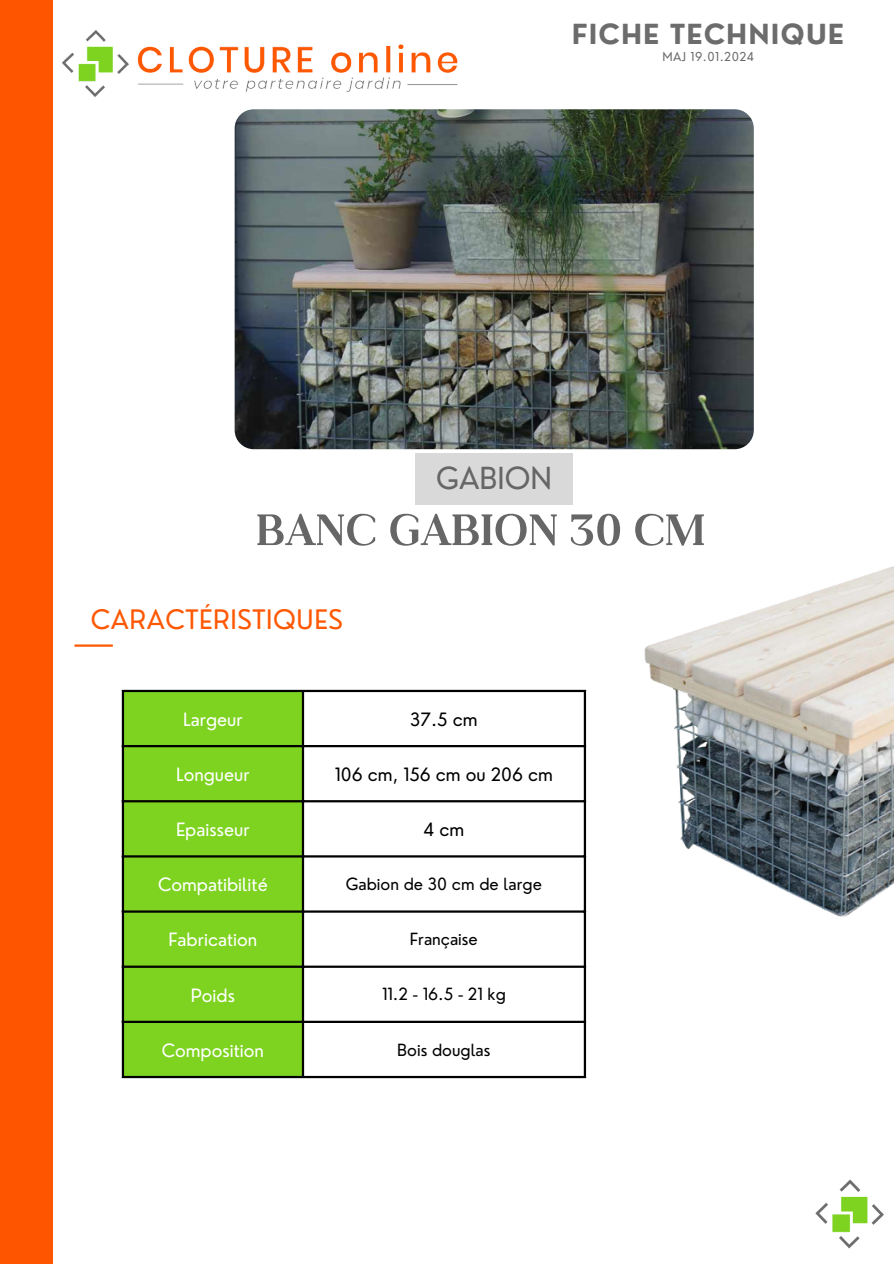
<style>
.page{position:relative;width:894px;height:1264px;background:#fff}
.page>*{position:absolute;margin:0;border:0;box-sizing:border-box;transform-origin:0 0}
.t1{font:600 52.5px "Kulachat Serif";letter-spacing:-.02em;color:#666}
.t2{font:29.7px "Nourd";color:#666}
.t3{font:700 27px "Nourd";letter-spacing:.04em;color:#6c6c6c}
.t4{font:26.25px "Nourd";letter-spacing:.02em;color:#ff5803}
.t5{font:17.85px "Nourd";color:#fff}
.t6{font:17.85px "Nourd";color:#000}
.t7{font:16.35px "Nourd";color:#000}
.t8{font:12px "Nourd";letter-spacing:.04em;color:#6c6c6c}
</style>
<div class="page">
<div style="left:0;top:0;width:53px;height:1263px;background:#fe5600"></div>
<img style="left:62px;top:30px;width:396px;height:67px">
<img style="left:815px;top:1179px;width:69px;height:70px">
<hr style="left:74px;top:644px;width:39px;height:2px;background:#ff5803">
<div style="left:415px;top:453px;width:158px;height:51px;background:#d9d9d9"></div>
<img style="left:234px;top:109px;width:519px;height:340px;border-radius:19px">
<img style="left:480px;top:566px;width:413px;height:371px">
<div style="left:124px;top:692px;width:178px;height:383px;background:#7dd31f"></div>
<hr style="left:122px;top:692px;width:2px;height:383px;background:#000">
<hr style="left:302px;top:692px;width:2px;height:383px;background:#000">
<hr style="left:583px;top:692px;width:3px;height:383px;background:#000">
<hr style="left:122px;top:690px;width:464px;height:2px;background:#000">
<hr style="left:122px;top:745px;width:464px;height:2px;background:#000">
<hr style="left:122px;top:800px;width:464px;height:2px;background:#000">
<hr style="left:122px;top:855px;width:464px;height:2px;background:#000">
<hr style="left:122px;top:910px;width:464px;height:2px;background:#000">
<hr style="left:122px;top:965px;width:464px;height:2px;background:#000">
<hr style="left:122px;top:1020px;width:464px;height:3px;background:#000">
<hr style="left:122px;top:1075px;width:464px;height:3px;background:#000">
<p class="t3" style="left:571px;top:17px;width:274px">FICHE TECHNIQUE</p>
<p class="t8" style="left:662px;top:49px;width:93px">MAJ 19.01.2024</p>
<h2 class="t2" style="left:436px;top:459px;width:117px">GABION</h2>
<p class="t1" style="left:255px;top:496px;width:451px">BANC GABION 30 CM</p>
<p class="t4" style="left:91px;top:602px;width:253px">CARACTÉRISTIQUES</p>
<p class="t5" style="left:183px;top:708px;width:61px">Largeur</p>
<p class="t6" style="left:410px;top:708px;width:69px">37.5 cm</p>
<p class="t5" style="left:176px;top:763px;width:75px">Longueur</p>
<p class="t6" style="left:335px;top:763px;width:219px">106 cm, 156 cm ou 206 cm</p>
<p class="t5" style="left:176px;top:818px;width:75px">Epaisseur</p>
<p class="t6" style="left:423px;top:818px;width:42px">4 cm</p>
<p class="t5" style="left:158px;top:873px;width:111px">Compatibilité</p>
<p class="t7" style="left:346px;top:873px;width:197px">Gabion de 30 cm de large</p>
<p class="t5" style="left:168px;top:928px;width:90px">Fabrication</p>
<p class="t7" style="left:410px;top:929px;width:69px">Française</p>
<p class="t5" style="left:191px;top:983px;width:46px">Poids</p>
<p class="t7" style="left:382px;top:984px;width:125px">11.2 - 16.5 - 21 kg</p>
<p class="t5" style="left:162px;top:1038px;width:104px">Composition</p>
<p class="t7" style="left:397px;top:1039px;width:95px">Bois douglas</p>
</div>
